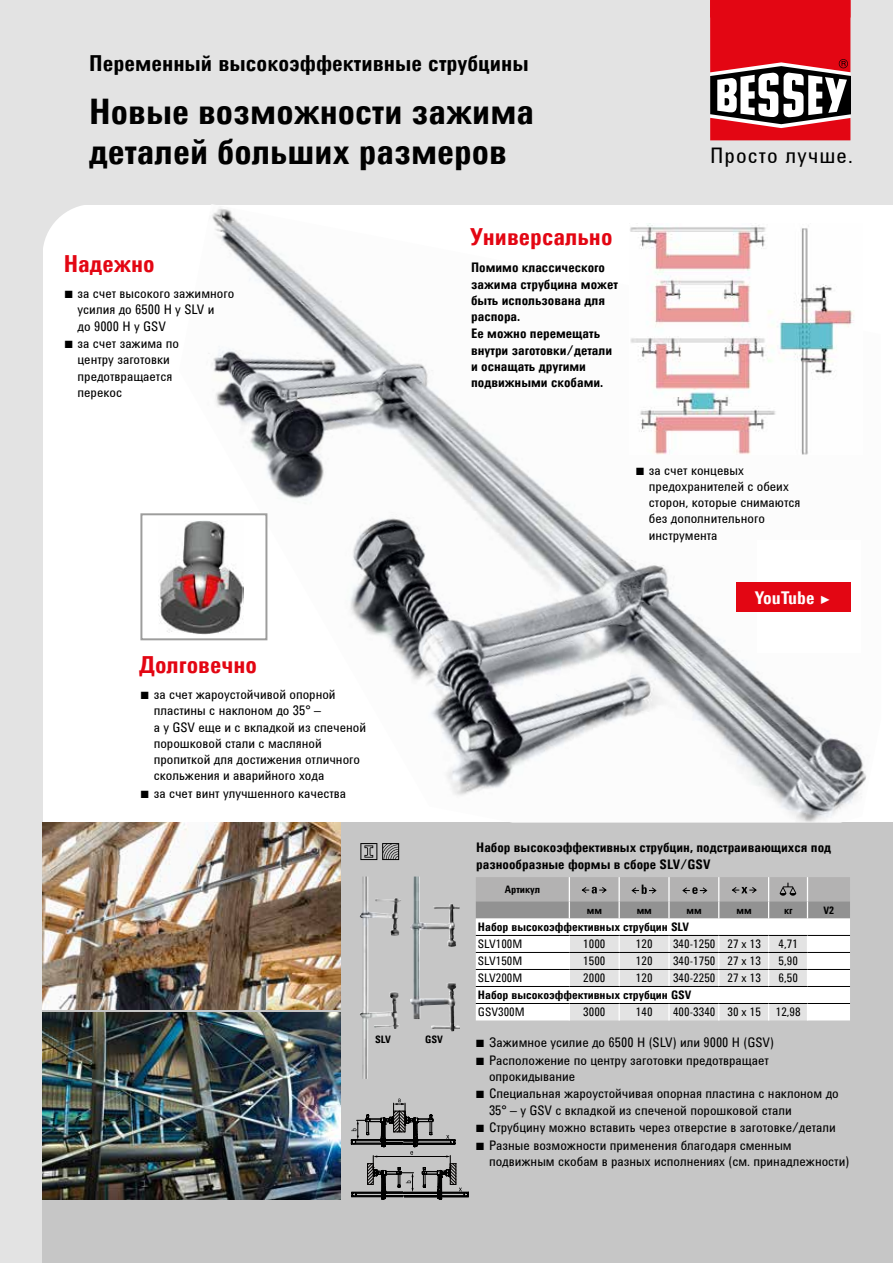
<style>
.page{position:relative;width:893px;height:1263px;background:#fff}
.page>*{position:absolute;margin:0;border:0;box-sizing:border-box;transform-origin:0 0}
.t1{font:700 36px/40.5px "Utah WGL Cond";color:#000}
.t2{font:700 24px "Utah WGL Cond";color:#e30613}
.t3{font:700 22.5px "Utah WGL Cond";color:#000}
.t4{font:21.9px "Utah WGL Cond";letter-spacing:.05em;color:#000}
.t5{font:700 18px "Utah WGL Cond";letter-spacing:.01em;color:#fff}
.t6{font:13.5px/16.2px "Utah WGL Cond";color:#000}
.t7{font:700 13.5px/16.2px "Utah WGL Cond";color:#000}
.t8{font:12px "Utah WGL Cond";color:#000}
.t9{font:700 12px "Utah WGL Cond";color:#000}
.t10{font:700 10.5px "Utah WGL Cond";color:#000}
.s1{font-size:12px}
</style>
<div class="page">
<div style="left:0;top:0;width:893px;height:204px;background:#e3e3e3"></div>
<div style="left:0;top:0;width:43px;height:1263px;background:#e3e3e3"></div>
<svg style="left:43px;top:204px;width:51px;height:42px"></svg>
<div style="left:43px;top:823px;width:850px;height:440px;background:#c6c6c6"></div>
<svg style="left:360px;top:843px;width:39px;height:17px"></svg>
<img style="left:359px;top:876px;width:41px;height:203px">
<img style="left:410px;top:876px;width:44px;height:155px">
<img style="left:43px;top:823px;width:297px;height:187px">
<img style="left:43px;top:1012px;width:297px;height:187px">
<svg style="left:350px;top:1098px;width:119px;height:101px"></svg>
<img style="left:179px;top:204px;width:702px;height:619px">
<div style="left:141px;top:514px;width:125px;height:125px;background:#fff"></div>
<img style="left:159px;top:520px;width:85px;height:114px">
<div style="left:140px;top:513px;width:127px;height:127px;border:2px solid #9d9d9c"></div>
<img style="left:630px;top:224px;width:232px;height:230px">
<svg style="left:710px;top:0;width:141px;height:141px;background:#bf3b43"></svg>
<svg style="left:476px;top:877px;width:374px;height:143px;background:#d3d3d3"></svg>
<div style="left:757px;top:540px;width:103px;height:113px;background:#fff"></div>
<div style="left:736px;top:583px;width:114px;height:29px;background:#e30613"></div>
<svg style="left:636px;top:467px;width:8px;height:8px"></svg>
<h3 class="t3" style="left:89px;top:46px;width:441px">Переменный высокоэффективные струбцины</h3>
<h1 class="t1" style="left:89px;top:89px;width:446px">Новые возможности зажима деталей больших размеров</h1>
<h2 class="t2" style="left:64px;top:245px;width:92px">Нaдежно</h2>
<p class="t6" style="left:78px;top:285px;width:158px">за счет высокого зажимного усилия до 6500 Н у SLV и<br>до 9000 Н у GSV</p>
<p class="t6" style="left:78px;top:335px;width:103px">за счет зажима по центру заготовки предотвращается перекос</p>
<h2 class="t2" style="left:139px;top:646px;width:119px">Долговечно</h2>
<p class="t6" style="left:154px;top:686px;width:214px">за счет жароустойчивой опорной пластины с наклоном до 35° –<br>а у GSV еще и с вкладкой из спеченой порошковой стали с масляной пропиткой для достижения отличного скольжения и аварийного хода</p>
<p class="t6" style="left:154px;top:784px;width:194px">за счет винт улучшенного качества</p>
<h2 class="t2" style="left:470px;top:219px;width:144px">Универсально</h2>
<p class="t7" style="left:471px;top:259px;width:148px">Помимо классического зажима струбцина может быть использована для распора.</p>
<p class="t7" style="left:471px;top:325px;width:143px">Ее можно перемещать внутри заготовки/детали и оснащать другими подвижными скобами.</p>
<h3 class="t4" style="left:710px;top:139px;width:144px">Просто лучше.</h3>
<p class="t6" style="left:649px;top:461px;width:153px">за счет концевых предохранителей с обеих сторон, которые снимаются без дополнительного инструмента</p>
<h3 class="t5" style="left:755px;top:584px;width:78px">YouTube <span class="s1">►</span></h3>
<p class="t7" style="left:476px;top:839px;width:356px">Набор высокоэффективных струбцин, подстраивающихся под разнообразные формы в сборе SLV/GSV</p>
<p class="t10" style="left:505px;top:881px;width:37px">Артикул</p>
<p class="t10" style="left:375px;top:1031px;width:17px">SLV</p>
<p class="t10" style="left:425px;top:1031px;width:19px">GSV</p>
<p class="t10" style="left:587px;top:902px;width:17px">мм</p>
<p class="t10" style="left:637px;top:902px;width:17px">мм</p>
<p class="t10" style="left:687px;top:902px;width:17px">мм</p>
<p class="t10" style="left:737px;top:902px;width:17px">мм</p>
<p class="t10" style="left:784px;top:902px;width:10px">кг</p>
<p class="t10" style="left:823px;top:902px;width:12px">V2</p>
<p class="t9" style="left:478px;top:918px;width:213px">Набор высокоэффективных струбцин SLV</p>
<p class="t8" style="left:478px;top:935px;width:46px">SLV100M</p>
<p class="t8" style="left:583px;top:935px;width:24px">1000</p>
<p class="t8" style="left:636px;top:935px;width:18px">120</p>
<p class="t8" style="left:673px;top:935px;width:89px">340-1250 27 x 13</p>
<p class="t8" style="left:779px;top:935px;width:21px">4,71</p>
<p class="t8" style="left:478px;top:952px;width:46px">SLV150M</p>
<p class="t8" style="left:583px;top:952px;width:24px">1500</p>
<p class="t8" style="left:636px;top:952px;width:18px">120</p>
<p class="t8" style="left:673px;top:952px;width:89px">340-1750 27 x 13</p>
<p class="t8" style="left:779px;top:952px;width:21px">5,90</p>
<p class="t8" style="left:478px;top:969px;width:46px">SLV200M</p>
<p class="t8" style="left:583px;top:969px;width:24px">2000</p>
<p class="t8" style="left:636px;top:969px;width:18px">120</p>
<p class="t8" style="left:673px;top:969px;width:89px">340-2250 27 x 13</p>
<p class="t8" style="left:779px;top:969px;width:21px">6,50</p>
<p class="t9" style="left:478px;top:986px;width:215px">Набор высокоэффективных струбцин GSV</p>
<p class="t8" style="left:478px;top:1003px;width:48px">GSV300M</p>
<p class="t8" style="left:583px;top:1003px;width:24px">3000</p>
<p class="t8" style="left:636px;top:1003px;width:18px">140</p>
<p class="t8" style="left:673px;top:1003px;width:129px">400-3340 30 x 15 12,98</p>
<p class="t6" style="left:489px;top:1033px;width:287px;line-height:17.5px">Зажимное усилие до 6500 Н (SLV) или 9000 Н (GSV)<br>Расположение по центру заготовки предотвращает</p>
<p class="t6" style="left:489px;top:1067px;width:351px;line-height:17.5px">опрокидывание<br>Специальная жароустойчивая опорная пластина с наклоном до</p>
<p class="t6" style="left:489px;top:1100px;width:348px;line-height:17.5px">35° – у GSV с вкладкой из спеченой порошковой стали<br>Струбцину можно вставить через отверстие в заготовке/детали<br>Разные возможности применения благодаря сменным</p>
<p class="t6" style="left:489px;top:1152px;width:362px">подвижным скобам в разных исполнениях (см. принадлежности)</p>
</div>
